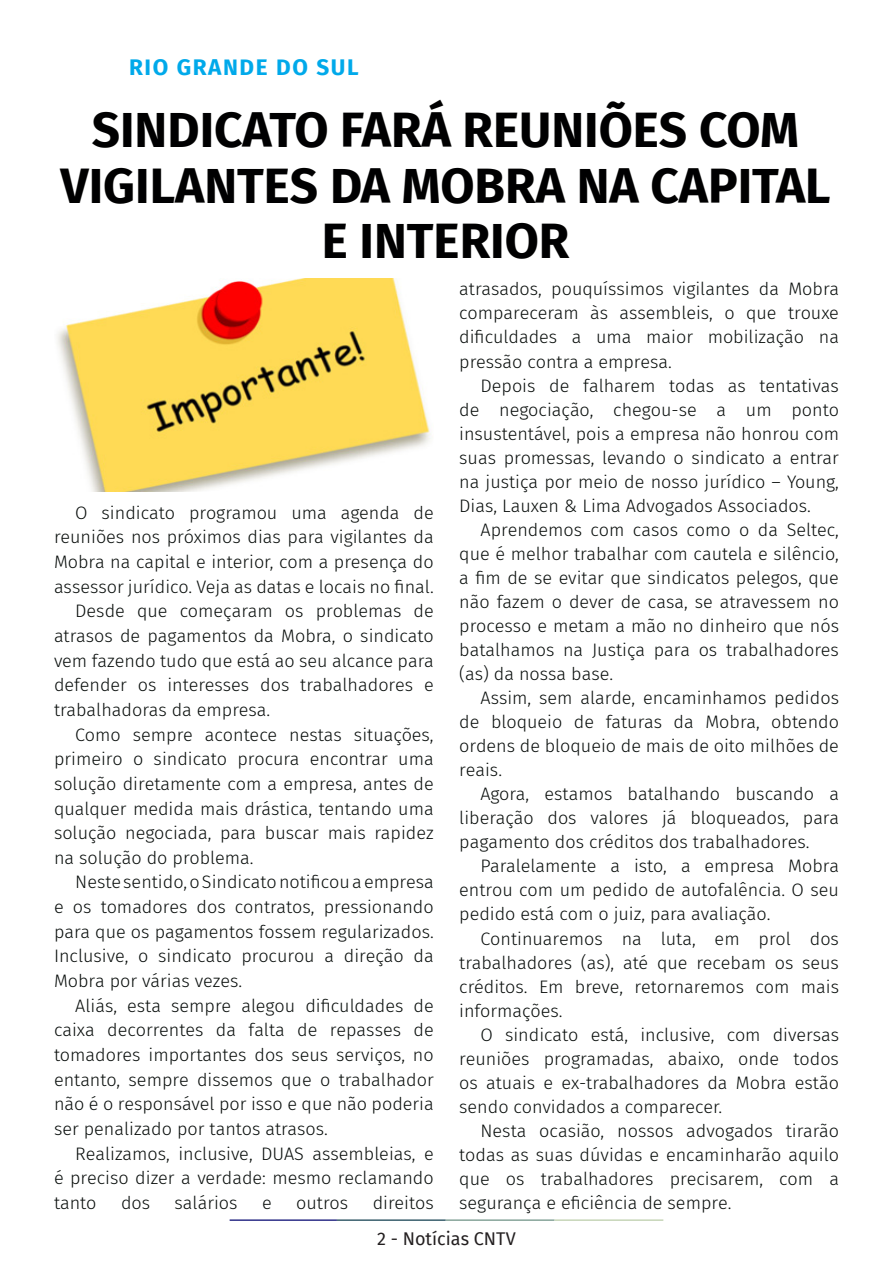
<style>
.page{position:relative;width:893px;height:1263px;background:#fff}
.page>*{position:absolute;margin:0;border:0;box-sizing:border-box;transform-origin:0 0}
.t1{font:700 49.5px/55.5px "Fira Sans";color:#000001;text-align:center}
.t2{font:700 22.5px "Fira Sans";letter-spacing:.07em;color:#00a9ea}
.t3{font:300 18px/24px "Fira Sans";color:#080d0b;text-align:justify}
.t4{font:18px "Fira Sans";color:#231f20}
</style>
<div class="page">
<hr style="left:230px;top:1219px;width:107px;height:2px;background:#2f3088">
<hr style="left:337px;top:1219px;width:109px;height:2px;background:#3a5f6d">
<hr style="left:446px;top:1219px;width:109px;height:2px;background:#87a59a">
<hr style="left:555px;top:1219px;width:108px;height:2px;background:#c6d5b7">
<img style="left:57px;top:279px;width:374px;height:212px">
<p class="t2" style="left:129px;top:48px;width:231px">RIO GRANDE DO SUL</p>
<p class="t1" style="left:61px;top:99px;width:772px">SINDICATO FARÁ REUNIÕES COM<br>VIGILANTES DA MOBRA NA CAPITAL<br>E INTERIOR</p>
<p class="t3" style="left:54px;top:500px;width:381px;line-height:24.6px;text-indent:21px">O sindicato programou uma agenda de reuniões nos próximos dias para vigilantes da Mobra na capital e interior, com a presença do assessor jurídico. Veja as datas e locais no final.</p>
<p class="t3" style="left:54px;top:599px;width:381px;line-height:24.6px;text-indent:21px">Desde que começaram os problemas de atrasos de pagamentos da Mobra, o sindicato vem fazendo tudo que está ao seu alcance para defender os interesses dos trabalhadores e trabalhadoras da empresa.</p>
<p class="t3" style="left:54px;top:722px;width:381px;line-height:24.6px;text-indent:21px">Como sempre acontece nestas situações, primeiro o sindicato procura encontrar uma solução diretamente com a empresa, antes de qualquer medida mais drástica, tentando uma solução negociada, para buscar mais rapidez na solução do problema.</p>
<p class="t3" style="left:54px;top:870px;width:381px;line-height:24.6px;text-indent:21px">Neste sentido, o Sindicato notificou a empresa e os tomadores dos contratos, pressionando para que os pagamentos fossem regularizados.<br>Inclusive, o sindicato procurou a direção da Mobra por várias vezes.</p>
<p class="t3" style="left:54px;top:993px;width:381px;line-height:24.6px;text-indent:21px">Aliás, esta sempre alegou dificuldades de caixa decorrentes da falta de repasses de tomadores importantes dos seus serviços, no entanto, sempre dissemos que o trabalhador não é o responsável por isso e que não poderia ser penalizado por tantos atrasos.</p>
<p class="t3" style="left:54px;top:1141px;width:381px;line-height:24.6px;text-indent:21px">Realizamos, inclusive, DUAS assembleias, e é preciso dizer a verdade: mesmo reclamando tanto</p>
<p class="t3" style="left:121px;top:1190px;width:31px">dos</p>
<p class="t3" style="left:175px;top:1190px;width:64px">salários</p>
<p class="t3" style="left:262px;top:1190px;width:11px">e</p>
<p class="t3" style="left:296px;top:1190px;width:54px">outros</p>
<p class="t3" style="left:373px;top:1190px;width:63px">direitos</p>
<p class="t3" style="left:459px;top:277px;width:381px">atrasados, pouquíssimos vigilantes da Mobra compareceram às assembleis, o que trouxe dificuldades a uma maior mobilização na pressão contra a empresa.</p>
<p class="t3" style="left:459px;top:373px;width:381px;text-indent:21px">Depois de falharem todas as tentativas de negociação, chegou-se a um ponto insustentável, pois a empresa não honrou com suas promessas, levando o sindicato a entrar na justiça por meio de nosso jurídico – Young, Dias, Lauxen &amp; Lima Advogados Associados.</p>
<p class="t3" style="left:459px;top:517px;width:381px;text-indent:21px">Aprendemos com casos como o da Seltec, que é melhor trabalhar com cautela e silêncio, a fim de se evitar que sindicatos pelegos, que não fazem o dever de casa, se atravessem no processo e metam a mão no dinheiro que nós batalhamos na Justiça para os trabalhadores (as) da nossa base.</p>
<p class="t3" style="left:459px;top:686px;width:381px;text-indent:21px">Assim, sem alarde, encaminhamos pedidos de bloqueio de faturas da Mobra, obtendo ordens de bloqueio de mais de oito milhões de reais.</p>
<p class="t3" style="left:459px;top:782px;width:381px;text-indent:21px">Agora, estamos batalhando buscando a liberação dos valores já bloqueados, para pagamento dos créditos dos trabalhadores.</p>
<p class="t3" style="left:459px;top:854px;width:381px;text-indent:21px">Paralelamente a isto, a empresa Mobra entrou com um pedido de autofalência. O seu pedido está com o juiz, para avaliação.</p>
<p class="t3" style="left:459px;top:926px;width:381px;text-indent:21px">Continuaremos na luta, em prol dos trabalhadores (as), até que recebam os seus créditos. Em breve, retornaremos com mais informações.</p>
<p class="t3" style="left:459px;top:1022px;width:381px;text-indent:21px">O sindicato está, inclusive, com diversas reuniões programadas, abaixo, onde todos os atuais e ex-trabalhadores da Mobra estão sendo convidados a comparecer.</p>
<p class="t3" style="left:459px;top:1118px;width:381px;text-indent:21px">Nesta ocasião, nossos advogados tirarão todas as suas dúvidas e encaminharão aquilo que os trabalhadores precisarem, com a segurança e eficiência de sempre.</p>
<p class="t4" style="left:377px;top:1225px;width:140px">2 - Notícias CNTV</p>
</div>
